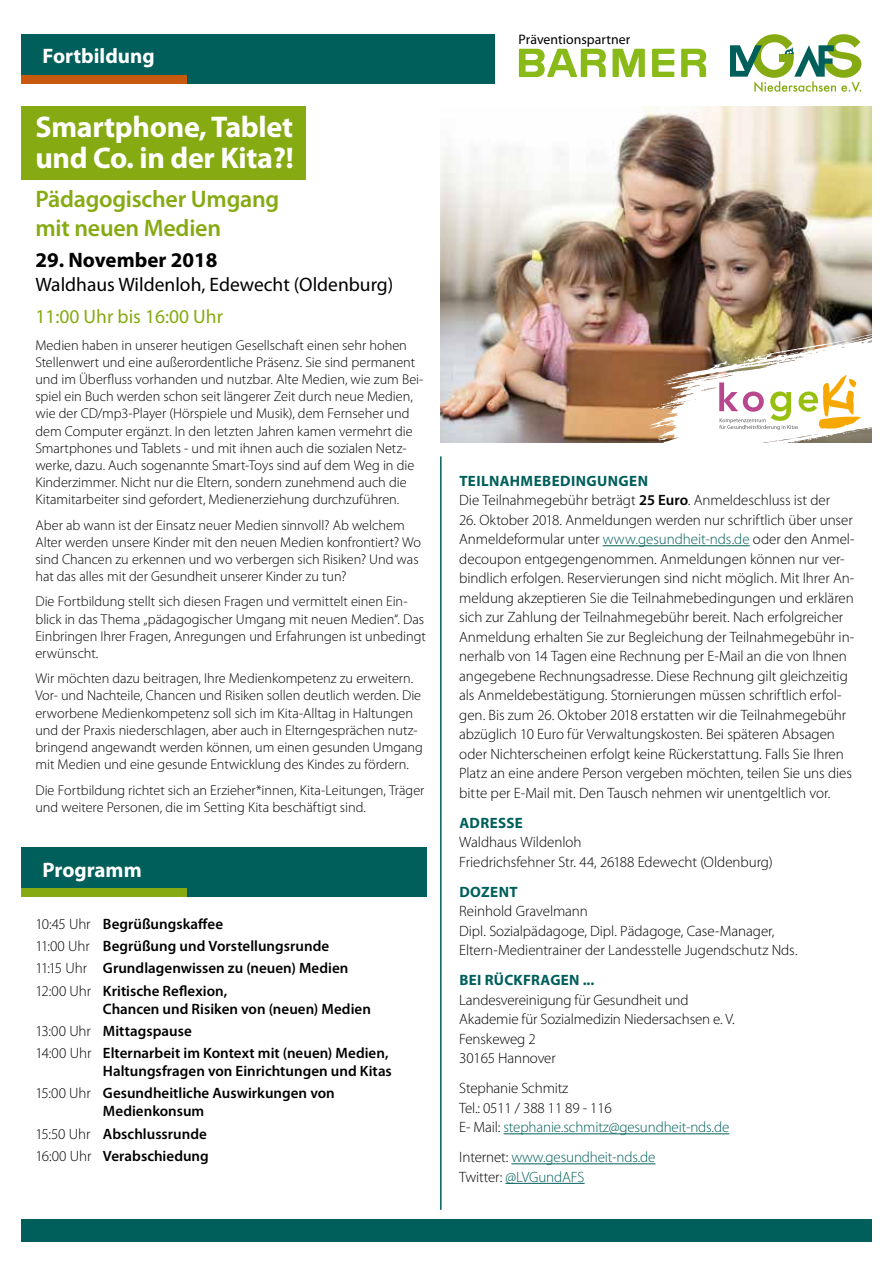
<style>
.page{position:relative;width:893px;height:1263px;background:#fff}
.page>*{position:absolute;margin:0;border:0;box-sizing:border-box;transform-origin:0 0}
.t1{font:700 30px/31.5px "Myriad Pro";letter-spacing:-.01em;color:#fff}
.t2{font:600 24px/28.8px "Myriad Pro";letter-spacing:-.01em;color:#86aa11}
.t3{font:700 21px "Myriad Pro";color:#fff}
.t4{font:700 21px "Myriad Pro";color:#000}
.t5{font:19.5px "Myriad Pro";color:#000}
.t6{font:19.5px "Myriad Pro";color:#86aa11}
.t7{font:300 15px/19.5px "Myriad Pro";letter-spacing:-.005em;color:#000}
.t8{font:600 15px/22.2px "Myriad Pro";color:#000}
.t9{font:300 15px/19.5px "Myriad Pro";letter-spacing:-.01em;color:#005f5b}
.t10{font:700 15px "Myriad Pro";letter-spacing:.02em;color:#005f5b}
.t11{font:300 14.25px/17.1px "Myriad Pro";letter-spacing:-.005em;color:#000}
.t12{font:13.8px "Myriad Pro";color:#000}
.s1{font-weight:300}
.s2{font-weight:700;color:#005f5b}
.s3{font-weight:600}
.s4{color:#005f5b}
.s5{color:#000}
</style>
<div class="page">
<img style="left:441px;top:106px;width:431px;height:336px">
<img style="left:648px;top:242px;width:224px;height:200px">
<svg style="left:830px;top:330px;width:42px;height:12px"></svg>
<svg style="left:784px;top:352px;width:14px;height:3px"></svg>
<svg style="left:728px;top:357px;width:19px;height:8px"></svg>
<svg style="left:757px;top:357px;width:14px;height:11px"></svg>
<svg style="left:648px;top:376px;width:39px;height:67px"></svg>
<div style="left:21px;top:34px;width:474px;height:49px;background:#005f5b"></div>
<div style="left:21px;top:106px;width:285px;height:41px;background:#86aa11"></div>
<div style="left:21px;top:139px;width:285px;height:41px;background:#86aa11"></div>
<svg style="left:730px;top:34px;width:131px;height:58px"></svg>
<hr style="left:440px;top:456px;width:2px;height:754px;background:#005f5b">
<hr style="left:603px;top:545px;width:147px;height:1px;background:#005f5b">
<hr style="left:503px;top:1133px;width:226px;height:1px;background:#005f5b">
<hr style="left:511px;top:1163px;width:144px;height:1px;background:#005f5b">
<hr style="left:505px;top:1183px;width:80px;height:1px;background:#005f5b">
<div style="left:21px;top:75px;width:166px;height:9px;background:#c75a0e"></div>
<div style="left:21px;top:847px;width:406px;height:50px;background:#005f5b"></div>
<div style="left:21px;top:888px;width:166px;height:9px;background:#86aa11"></div>
<div style="left:21px;top:1219px;width:851px;height:23px;background:#005f5b"></div>
<svg style="left:712px;top:375px;width:160px;height:68px"></svg>
<svg style="left:519px;top:49px;width:187px;height:28px"></svg>
<h3 class="t3" style="left:43px;top:42px;width:114px">Fortbildung</h3>
<h1 class="t1" style="left:35px;top:110px;width:260px">Smartphone, Tablet und Co. in der Kita?!</h1>
<h2 class="t2" style="left:35px;top:184px;width:245px">Pädagogischer Umgang mit neuen Medien</h2>
<h3 class="t4" style="left:35px;top:246px;width:183px">29. November 2018</h3>
<h3 class="t5" style="left:35px;top:272px;width:359px">Waldhaus Wildenloh, Edewecht (Oldenburg)</h3>
<h3 class="t6" style="left:35px;top:304px;width:189px">11:00 Uhr bis 16:00 Uhr</h3>
<p class="t11" style="left:35px;top:337px;width:390px">Medien haben in unserer heutigen Gesellschaft einen sehr hohen Stellenwert und eine außerordentliche Präsenz. Sie sind permanent und im Überfluss vorhanden und nutzbar. Alte Medien, wie zum Bei&shy;spiel ein Buch werden schon seit längerer Zeit durch neue Medien, wie der CD/mp3-Player (Hörspiele und Musik), dem Fernseher und dem Computer ergänzt. In den letzten Jahren kamen vermehrt die Smartphones und Tablets - und mit ihnen auch die sozialen Netz&shy;werke, dazu. Auch sogenannte Smart-Toys sind auf dem Weg in die Kinderzimmer. Nicht nur die Eltern, sondern zunehmend auch die Kitamitarbeiter sind gefordert, Medienerziehung durchzuführen.</p>
<p class="t11" style="left:35px;top:516px;width:387px">Aber ab wann ist der Einsatz neuer Medien sinnvoll? Ab welchem Alter werden unsere Kinder mit den neuen Medien konfrontiert? Wo sind Chancen zu erkennen und wo verbergen sich Risiken? Und was hat das alles mit der Gesundheit unserer Kinder zu tun?</p>
<p class="t11" style="left:35px;top:593px;width:392px">Die Fortbildung stellt sich diesen Fragen und vermittelt einen Ein&shy;blick in das Thema „pädagogischer Umgang mit neuen Medien“. Das Einbringen Ihrer Fragen, Anregungen und Erfahrungen ist unbedingt erwünscht.</p>
<p class="t11" style="left:35px;top:670px;width:389px">Wir möchten dazu beitragen, Ihre Medienkompetenz zu erweitern.<br>Vor- und Nachteile, Chancen und Risiken sollen deutlich werden. Die erworbene Medienkompetenz soll sich im Kita-Alltag in Haltungen und der Praxis niederschlagen, aber auch in Elterngesprächen nutz&shy;bringend angewandt werden können, um einen gesunden Umgang mit Medien und eine gesunde Entwicklung des Kindes zu fördern.</p>
<p class="t11" style="left:35px;top:781px;width:391px">Die Fortbildung richtet sich an Erzieher*innen, Kita-Leitungen, Träger und weitere Personen, die im Setting Kita beschäftigt sind.</p>
<h3 class="t3" style="left:43px;top:856px;width:101px">Programm</h3>
<p class="t8" style="left:35px;top:912px;width:315px"><span class="s1">10:45 Uhr</span> Begrüßungskaffee<br><span class="s1">11:00 Uhr</span> Begrüßung und Vorstellungsrunde <span class="s1">11:15 Uhr</span> Grundlagenwissen zu (neuen) Medien <span class="s1">12:00 Uhr</span> Kritische Reflexion,</p>
<p class="t8" style="left:35px;top:997px;width:355px;text-indent:68px">Chancen und Risiken von (neuen) Medien<br><span class="s1">13:00 Uhr</span> Mittagspause<br><span class="s1">14:00 Uhr</span> Elternarbeit im Kontext mit (neuen) Medien,</p>
<p class="t8" style="left:35px;top:1059px;width:358px;text-indent:68px">Haltungsfragen von Einrichtungen und Kitas<br><span class="s1">15:00 Uhr</span> Gesundheitliche Auswirkungen von</p>
<p class="t8" style="left:35px;top:1100px;width:175px;text-indent:67px">Medienkonsum<br><span class="s1">15:50 Uhr</span> Abschlussrunde<br><span class="s1">16:00 Uhr</span> Verabschiedung</p>
<p class="t12" style="left:519px;top:31px;width:113px">Präventionspartner</p>
<p class="t7" style="left:459px;top:471px;width:372px"><span class="s2">TEILNAHMEBEDINGUNGEN<br></span>Die Teilnahmegebühr beträgt <span class="s3">25 Euro</span>. Anmeldeschluss ist der</p>
<p class="t7" style="left:459px;top:510px;width:397px">26. Oktober 2018. Anmeldungen werden nur schriftlich über unser Anmeldeformular unter <span class="s4">www.gesundheit-nds.de</span> oder den Anmel&shy;decoupon entgegengenommen. Anmeldungen können nur ver&shy;bindlich erfolgen. Reservierungen sind nicht möglich. Mit Ihrer An&shy;meldung akzeptieren Sie die Teilnahmebedingungen und erklären sich zur Zahlung der Teilnahmegebühr bereit. Nach erfolgreicher Anmeldung erhalten Sie zur Begleichung der Teilnahmegebühr in&shy;nerhalb von 14 Tagen eine Rechnung per E-Mail an die von Ihnen angegebene Rechnungsadresse. Diese Rechnung gilt gleichzeitig als Anmeldebestätigung. Stornierungen müssen schriftlich erfol&shy;gen. Bis zum 26. Oktober 2018 erstatten wir die Teilnahmegebühr abzüglich 10 Euro für Verwaltungskosten. Bei späteren Absagen oder Nichterscheinen erfolgt keine Rückerstattung. Falls Sie Ihren Platz an eine andere Person vergeben möchten, teilen Sie uns dies bitte per E-Mail mit. Den Tausch nehmen wir unentgeltlich vor.</p>
<p class="t10" style="left:459px;top:813px;width:65px">ADRESSE</p>
<p class="t7" style="left:459px;top:832px;width:315px">Waldhaus Wildenloh<br>Friedrichsfehner Str. 44, 26188 Edewecht (Oldenburg)</p>
<p class="t10" style="left:459px;top:882px;width:60px">DOZENT</p>
<p class="t7" style="left:459px;top:901px;width:340px">Reinhold Gravelmann<br>Dipl. Sozialpädagoge, Dipl. Pädagoge, Case-Manager,<br>Eltern-Medientrainer der Landesstelle Jugendschutz Nds.</p>
<p class="t10" style="left:459px;top:970px;width:137px">BEI RÜCKFRAGEN ...</p>
<p class="t7" style="left:459px;top:990px;width:277px">Landesvereinigung für Gesundheit und<br>Akademie für Sozialmedizin Niedersachsen e. V.<br>Fenskeweg 2<br>30165 Hannover</p>
<p class="t7" style="left:459px;top:1078px;width:272px">Stephanie Schmitz<br>Tel.: 0511 / 388 11 89 - 116<br>E- Mail: <span class="s4">stephanie.schmitz@gesundheit-nds.de</span></p>
<p class="t9" style="left:459px;top:1147px;width:198px"><span class="s5">Internet:</span> www.gesundheit-nds.de<br><span class="s5">Twitter:</span> @LVGundAFS</p>
</div>
